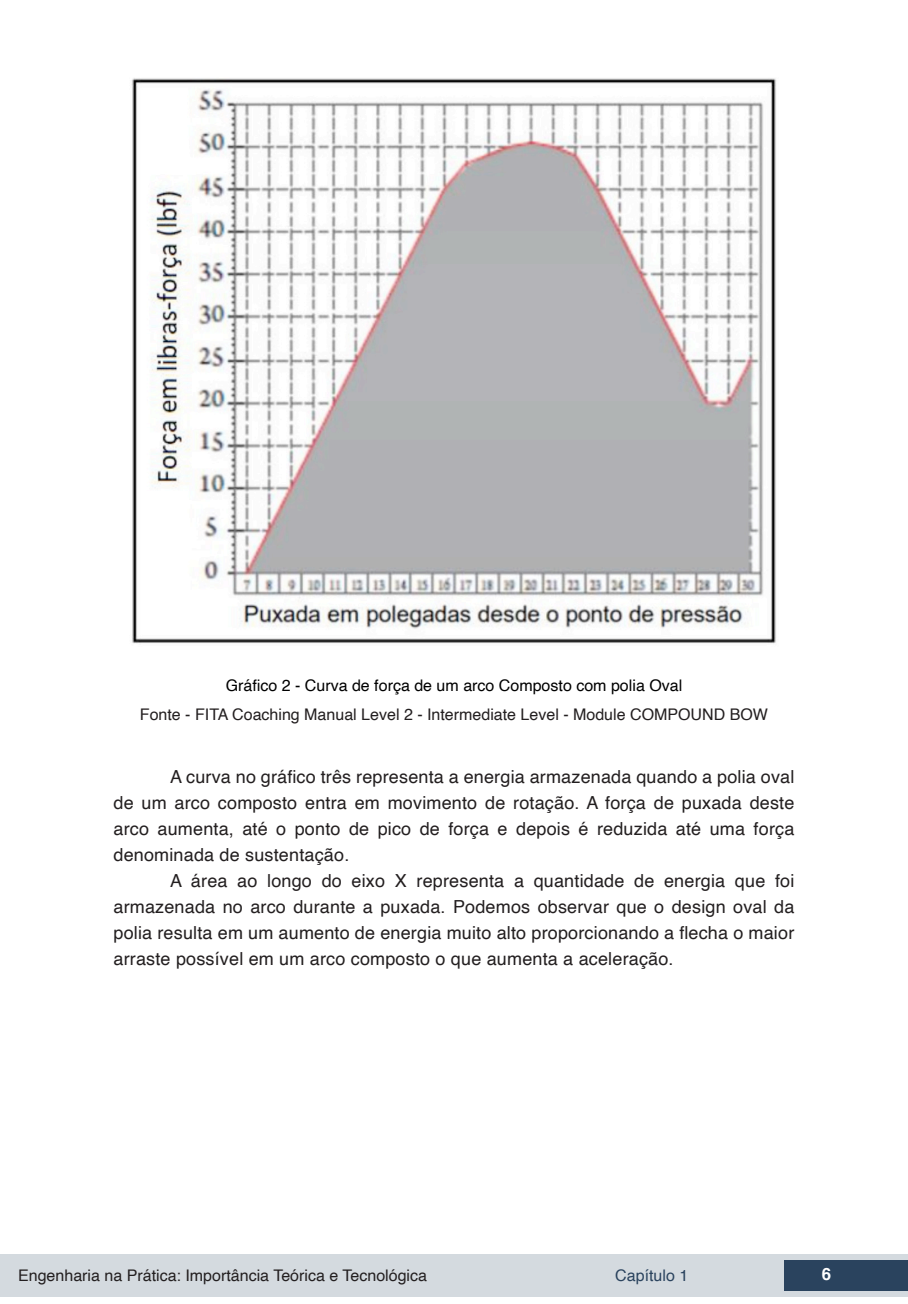
<style>
.page{position:relative;width:908px;height:1304px;background:#fff}
.page>*{position:absolute;margin:0;border:0;box-sizing:border-box;transform-origin:0 0}
.txt{font:18px/26px "Helvetica";letter-spacing:.01em;color:#231f20;text-align:justify}
.t1{font:700 16.8px "Helvetica";color:#fff}
.fonte_tab_gra_imag{font:16px "Helvetica";color:#231f20}
.info_tab_graf_imag{font:16px "Helvetica";color:#000}
.t2{font:16px "Helvetica";color:#2a435e}
</style>
<div class="page">
<div style="left:0;top:1254px;width:906px;height:43px;background:#d4dadf"></div>
<div style="left:784px;top:1261px;width:123px;height:30px;background:#2a435e"></div>
<img style="left:131px;top:78px;width:645px;height:566px">
<p class="info_tab_graf_imag" style="left:225px;top:673px;width:458px">Gráfico 2 - Curva de força de um arco Composto com polia Oval</p>
<p class="fonte_tab_gra_imag" style="left:140px;top:702px;width:629px">Fonte - FITA Coaching Manual Level 2 - Intermediate Level - Module COMPOUND BOW</p>
<p class="txt" style="left:113px;top:765px;width:682px;text-indent:57px">A curva no gráfico três representa a energia armazenada quando a polia oval de um arco composto entra em movimento de rotação. A força de puxada deste arco aumenta, até o ponto de pico de força e depois é reduzida até uma força denominada de sustentação.</p>
<p class="txt" style="left:113px;top:869px;width:682px;text-indent:57px">A área ao longo do eixo X representa a quantidade de energia que foi armazenada no arco durante a puxada. Podemos observar que o design oval da polia resulta em um aumento de energia muito alto proporcionando a flecha o maior arraste possível em um arco composto o que aumenta a aceleração.</p>
<p class="fonte_tab_gra_imag" style="left:18px;top:1263px;width:410px">Engenharia na Prática: Importância Teórica e Tecnológica</p>
<p class="t2" style="left:615px;top:1263px;width:74px">Capítulo 1</p>
<p class="t1" style="left:821px;top:1261px;width:11px">6</p>
</div>
